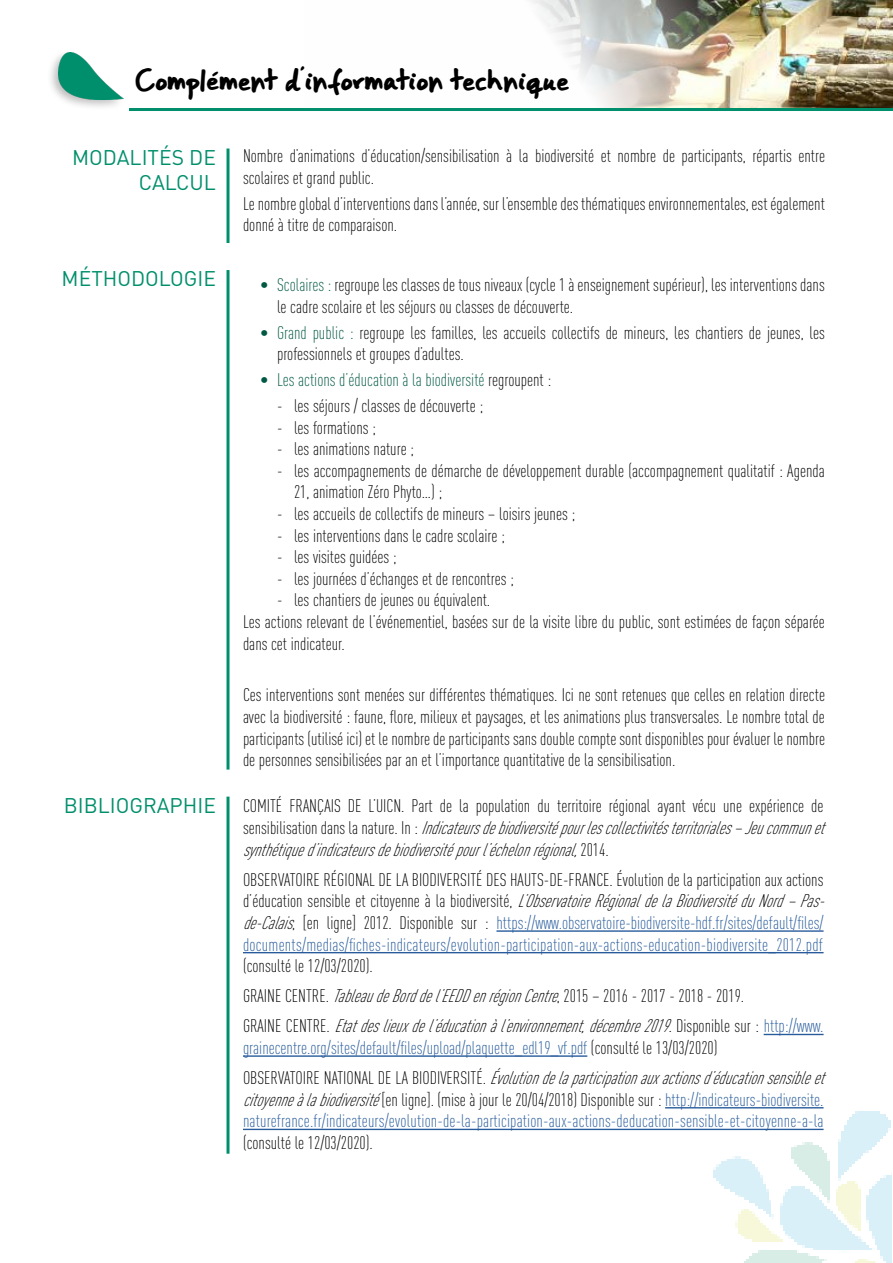
<style>
.page{position:relative;width:893px;height:1263px;background:#fff}
.page>*{position:absolute;margin:0;border:0;box-sizing:border-box;transform-origin:0 0}
.t1{font:21px/25.2px "DINOT";color:#008f6c;text-align:right}
.t2{font:21px "Gorri Sans";color:#000}
.t3{font:300 condensed 18px/21.6px "DINOT";color:#000}
.t4{font:300 condensed 18px/21.6px "DINOT";color:#275b9b}
.t5{font:italic 300 condensed 18px/21.6px "DINOT";color:#000}
.t6{font:300 condensed 18px "DINOT";color:#005943}
.s1{color:#005943}
.s2{color:#000}
.s3{font-style:normal}
.s4{font-style:italic;color:#000}
.s5{font-style:normal;color:#275b9b}
</style>
<div class="page">
<img style="left:531px;top:0;width:362px;height:108px">
<div style="left:47px;top:49px;width:79px;height:62px;background:#000;opacity:.26"></div>
<img style="left:58px;top:53px;width:66px;height:46px">
<hr style="left:496px;top:930px;width:328px;height:2px;background:#275b9b">
<hr style="left:243px;top:952px;width:581px;height:1px;background:#275b9b">
<hr style="left:764px;top:1034px;width:60px;height:1px;background:#275b9b">
<hr style="left:243px;top:1055px;width:344px;height:2px;background:#275b9b">
<hr style="left:665px;top:1107px;width:159px;height:1px;background:#275b9b">
<hr style="left:243px;top:1129px;width:581px;height:1px;background:#275b9b">
<hr style="left:129px;top:108px;width:764px;height:3px;background:#008f6c">
<svg style="left:226px;top:149px;width:4px;height:94px"></svg>
<svg style="left:226px;top:270px;width:4px;height:500px;background:#3faa90"></svg>
<svg style="left:226px;top:797px;width:4px;height:357px"></svg>
<img style="left:713px;top:1107px;width:178px;height:156px">
<p class="t2" style="left:135px;top:64px;width:435px">Complément d’information technique</p>
<p class="t1" style="left:72px;top:144px;width:145px">MODALITÉS DE<br>CALCUL</p>
<p class="t1" style="left:62px;top:265px;width:156px">MÉTHODOLOGIE</p>
<p class="t1" style="left:64px;top:791px;width:154px">BIBLIOGRAPHIE</p>
<p class="t3" style="left:243px;top:144px;width:583px">Nombre d’animations d’éducation/sensibilisation à la biodiversité et nombre de participants, répartis entre scolaires et grand public.</p>
<p class="t3" style="left:243px;top:192px;width:583px">Le nombre global d’interventions dans l’année, sur l’ensemble des thématiques environnementales, est également donné à titre de comparaison.</p>
<p class="t3" style="left:277px;top:273px;width:549px;text-indent:-17px"><span class="s1">• Scolaires :</span> regroupe les classes de tous niveaux (cycle 1 à enseignement supérieur), les interventions dans le cadre scolaire et les séjours ou classes de découverte.</p>
<p class="t3" style="left:277px;top:321px;width:549px;text-indent:-17px"><span class="s1">• Grand public :</span> regroupe les familles, les accueils collectifs de mineurs, les chantiers de jeunes, les professionnels et groupes d’adultes.</p>
<p class="t6" style="left:260px;top:367px;width:293px">• Les actions d’éducation à la biodiversité <span class="s2">regroupent :</span></p>
<p class="t3" style="left:277px;top:394px;width:208px">- les séjours / classes de découverte ;</p>
<p class="t3" style="left:277px;top:416px;width:100px">- les formations ;</p>
<p class="t3" style="left:277px;top:437px;width:139px">- les animations nature ;</p>
<p class="t3" style="left:294px;top:459px;width:532px;text-indent:-17px">- les accompagnements de démarche de développement durable (accompagnement qualitatif : Agenda<br>21, animation Zéro Phyto…) ;</p>
<p class="t3" style="left:277px;top:502px;width:300px">- les accueils de collectifs de mineurs – loisirs jeunes ;</p>
<p class="t3" style="left:277px;top:524px;width:229px">- les interventions dans le cadre scolaire ;</p>
<p class="t3" style="left:277px;top:545px;width:121px">- les visites guidées ;</p>
<p class="t3" style="left:277px;top:567px;width:238px">- les journées d’échanges et de rencontres ;</p>
<p class="t3" style="left:243px;top:588px;width:583px;text-indent:34px">- les chantiers de jeunes ou équivalent.<br>Les actions relevant de l’événementiel, basées sur de la visite libre du public, sont estimées de façon séparée dans cet indicateur.</p>
<p class="t3" style="left:243px;top:683px;width:583px;text-align:justify">Ces interventions sont menées sur différentes thématiques. Ici ne sont retenues que celles en relation directe avec la biodiversité : faune, flore, milieux et paysages, et les animations plus transversales. Le nombre total de participants (utilisé ici) et le nombre de participants sans double compte sont disponibles pour évaluer le nombre de personnes sensibilisées par an et l’importance quantitative de la sensibilisation.</p>
<p class="t5" style="left:243px;top:794px;width:590px"><span class="s3">COMITÉ FRANÇAIS DE L’UICN. Part de la population du territoire régional ayant vécu une expérience de s e n s i b i l i s a t i o n d a n s l a n a t u r e . I n :</span> Indicateursdebiodiversitépourlescollectivitésterritoriales–Jeucommunet synthétiqued’indicateursdebiodiversitépourl’échelonrégional,<span class="s3">2 0 1 4 .</span></p>
<p class="t4" style="left:243px;top:868px;width:590px"><span class="s2">OBSERVATOIRE RÉGIONAL DE LA BIODIVERSITÉ DES HAUTS-DE-FRANCE. Évolution de la participation aux actions d ’ é d u c a t i o n s e n s i b l e e t c i t o y e n n e à l a b i o d i v e r s i t é ,</span> <span class="s4">L’ObservatoireRégionaldelaBiodiversitéduNord–Pas&shy;de-Calais</span><span class="s2">, [en ligne] 2012. Disponible sur :</span> https://www.observatoire-biodiversite-hdf.fr/sites/default/files/ documents/medias/fiches-indicateurs/evolution-participation-aux-actions-education-biodiversite_2012.pdf</p>
<p class="t5" style="left:243px;top:950px;width:582px;line-height:30.2px"><span class="s3">(consulté le 12/03/2020).<br>G RA I N E C E N T R E .</span> TableaudeBorddel’EEDDenrégionCentre<span class="s3">, 2 0 1 5 – 2 0 1 6 - 2 0 1 7 - 2 0 1 8 - 2 0 1 9 .<br>G R A I N E C E N T R E .</span> Etatdeslieuxdel’éducationàl’environnement,décembre2019.<span class="s3">D i s p o n i b l e s u r :</span> <span class="s5">h t t p : / / w w w .</span></p>
<p class="t4" style="left:243px;top:1032px;width:590px;line-height:30.2px">grainecentre.org/sites/default/files/upload/plaquette_edl19_vf.pdf <span class="s2">(consulté le 13/03/2020)<br>O B S E R V A T O I R E N A T I O N A L D E L A B I O D I V E R S I T É .</span> <span class="s4">Évolutiondelaparticipationauxactionsd’éducationsensibleet</span></p>
<p class="t4" style="left:243px;top:1088px;width:582px"><span class="s4">citoyenneàlabiodiversité</span><span class="s2">[en ligne]. (mise à jour le 20/04/2018) Disponible sur :</span> http://indicateurs-biodiversite. naturefrance.fr/indicateurs/evolution-de-la-participation-aux-actions-deducation-sensible-et-citoyenne-a-la</p>
<p class="t3" style="left:243px;top:1131px;width:131px">(consulté le 12/03/2020).</p>
</div>
